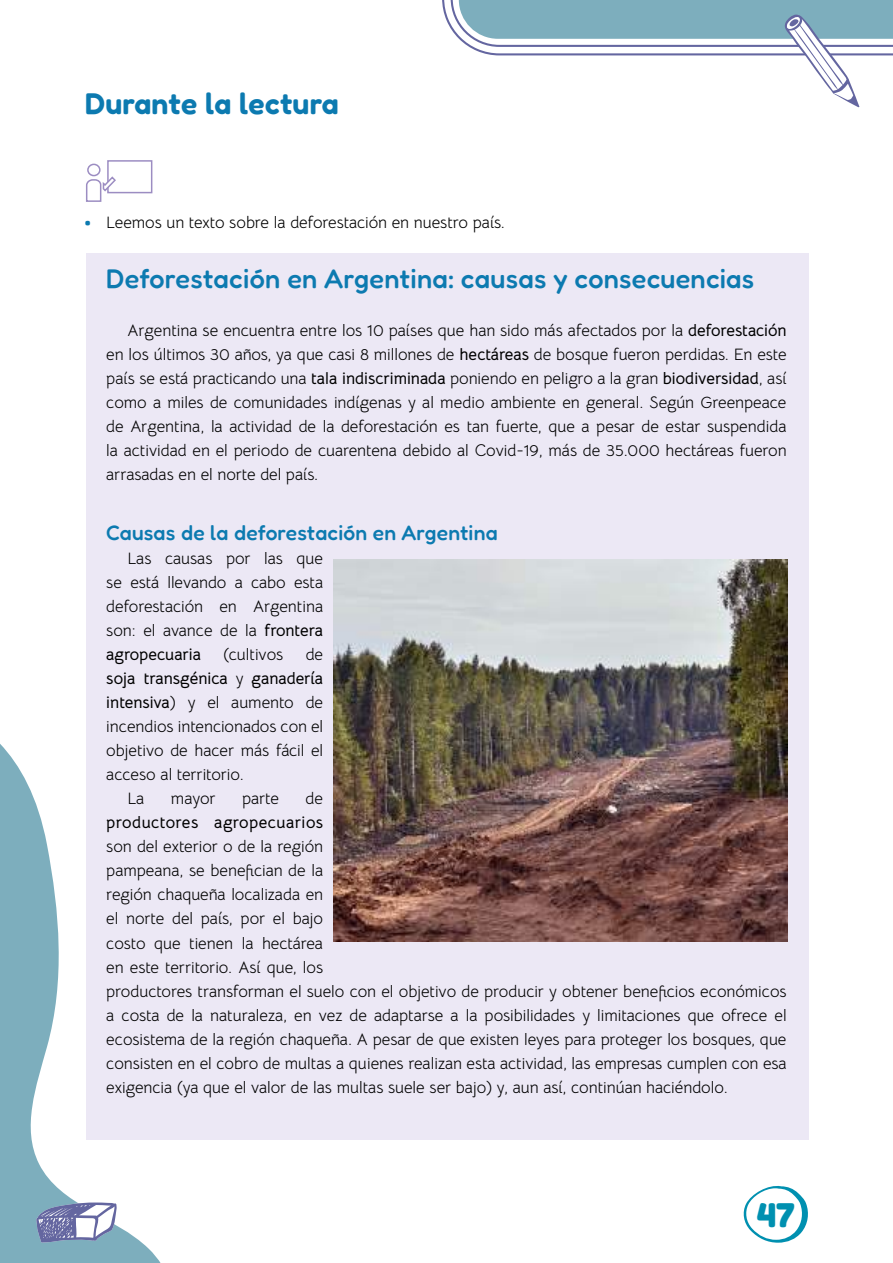
<style>
.page{position:relative;width:893px;height:1263px;background:#fff}
.page>*{position:absolute;margin:0;border:0;box-sizing:border-box;transform-origin:0 0}
.t1{font:700 34.5px "Fredoka";color:#0090b0}
.t2{font:600 30px "Fredoka";letter-spacing:.01em;color:#0c7ab0}
.t3{font:500 27px "Fredoka";letter-spacing:.01em;color:#0c7ab0}
.t4{font:500 21px "Fredoka";letter-spacing:.01em;color:#0c7ab0}
.t5{font:16.5px/24px "Bellota Text";color:#000;text-align:justify}
.t6{font:700 16.5px "Bellota Text";letter-spacing:.01em;color:#000}
.s1{font-family:"Fredoka";font-weight:700;font-size:24px;color:#0c7ab0}
.s2{font-weight:700}
.s3{font-weight:400}
</style>
<div class="page">
<svg style="left:0;top:744px;width:161px;height:519px"></svg>
<svg style="left:36px;top:1202px;width:81px;height:41px"></svg>
<svg style="left:442px;top:0;width:451px;height:107px"></svg>
<svg style="left:743px;top:1186px;width:65px;height:57px"></svg>
<div style="left:86px;top:253px;width:723px;height:887px;background:#ece8f5"></div>
<img style="left:334px;top:560px;width:453px;height:382px">
<svg style="left:86px;top:160px;width:67px;height:42px"></svg>
<h2 class="t2" style="left:85px;top:86px;width:255px">Durante la lectura</h2>
<p class="t5" style="left:85px;top:209px;width:421px"><span class="s1">·</span> Leemos un texto sobre la deforestación en nuestro país.</p>
<h3 class="t3" style="left:106px;top:263px;width:649px">Deforestación en Argentina: causas y consecuencias</h3>
<p class="t5" style="left:106px;top:317px;width:682px;text-indent:21px">Argentina se encuentra entre los 10 países que han sido más afectados por la <span class="s2">deforestación </span>en los últimos 30 años, ya que casi 8 millones de <span class="s2">hectáreas</span> de bosque fueron perdidas. En este país se está practicando una <span class="s2">tala indiscriminada</span> poniendo en peligro a la gran <span class="s2">biodiversidad</span>, así como a miles de comunidades indígenas y al medio ambiente en general. Según Greenpeace de Argentina, la actividad de la deforestación es tan fuerte, que a pesar de estar suspendida la actividad en el periodo de cuarentena debido al Covid-19, más de 35.000 hectáreas fueron arrasadas en el norte del país.</p>
<p class="t4" style="left:106px;top:520px;width:393px">Causas de la deforestación en Argentina</p>
<p class="t5" style="left:106px;top:545px;width:218px;text-indent:21px">Las causas por las que se está llevando a cabo esta deforestación en Argentina son: el avance de la <span class="s2">frontera agropecuaria</span></p>
<p class="t5" style="left:223px;top:641px;width:61px">(cultivos</p>
<p class="t5" style="left:306px;top:641px;width:19px">de</p>
<p class="t6" style="left:106px;top:665px;width:218px">soja transgénica <span class="s3">y</span> ganadería</p>
<p class="t5" style="left:106px;top:689px;width:218px"><span class="s2">intensiva</span>) y el aumento de</p>
<p class="t5" style="left:106px;top:713px;width:218px">incendios intencionados con el</p>
<p class="t5" style="left:106px;top:737px;width:218px">objetivo de hacer más fácil el</p>
<p class="t5" style="left:106px;top:761px;width:139px">acceso al territorio.</p>
<p class="t5" style="left:128px;top:785px;width:18px">La</p>
<p class="t5" style="left:171px;top:785px;width:46px">mayor</p>
<p class="t5" style="left:242px;top:785px;width:38px">parte</p>
<p class="t5" style="left:306px;top:785px;width:19px">de</p>
<p class="t6" style="left:106px;top:809px;width:218px">productores agropecuarios</p>
<p class="t5" style="left:106px;top:834px;width:682px;text-align:left">son del exterior o de la región<br>pampeana, se benefician de la<br>región chaqueña localizada en<br>el norte del país, por el bajo<br>costo que tienen la hectárea<br>en este territorio. Así que, los<br>productores transforman el suelo con el objetivo de producir y obtener beneficios económicos a costa de la naturaleza, en vez de adaptarse a la posibilidades y limitaciones que ofrece el ecosistema de la región chaqueña. A pesar de que existen leyes para proteger los bosques, que consisten en el cobro de multas a quienes realizan esta actividad, las empresas cumplen con esa exigencia (ya que el valor de las multas suele ser bajo) y, aun así, continúan haciéndolo.</p>
<h1 class="t1" style="left:757px;top:1194px;width:39px">47</h1>
</div>
